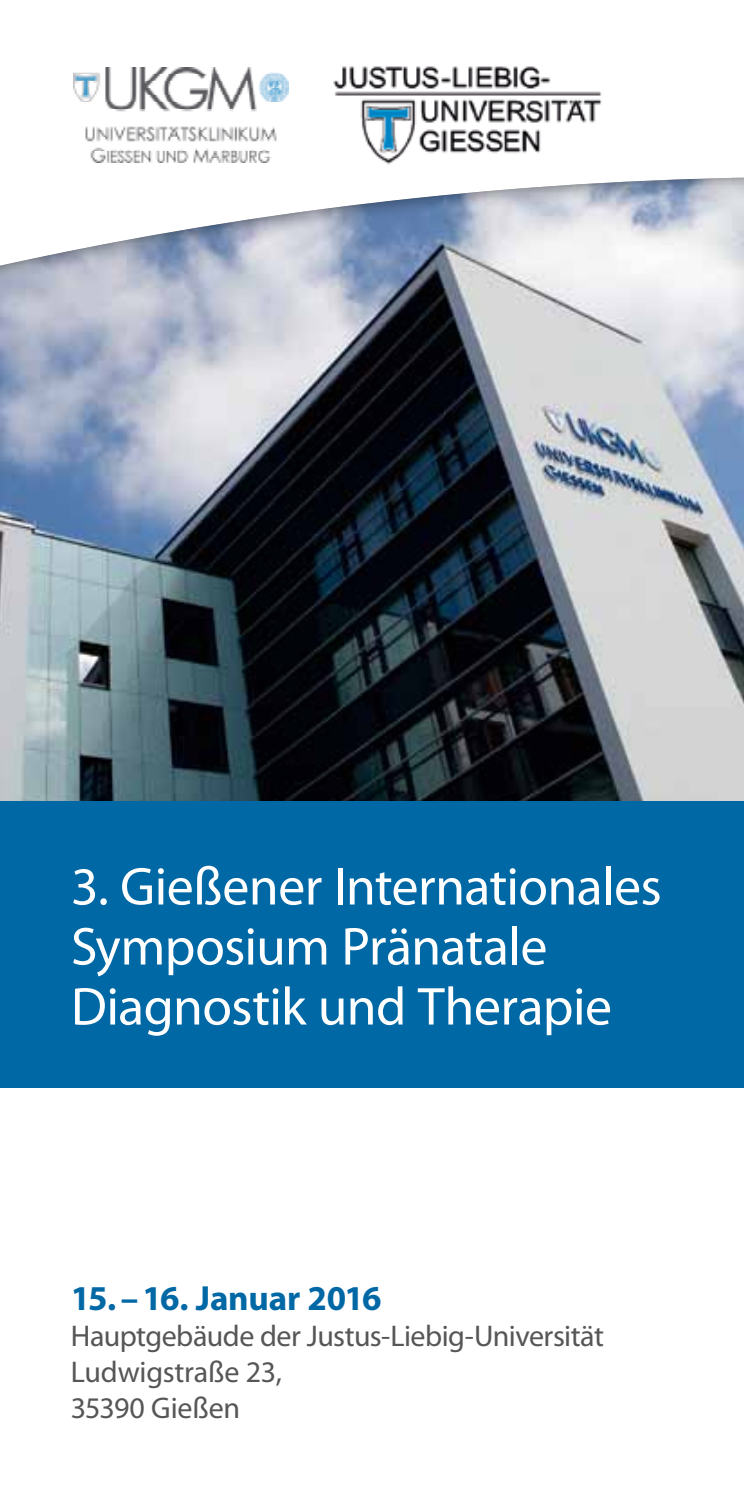
<style>
.page{position:relative;width:745px;height:1489px;background:#fff}
.page>*{position:absolute;margin:0;border:0;box-sizing:border-box;transform-origin:0 0}
.t1{font:53.75px/60px "Myriad Pro";letter-spacing:-.01em;color:#fff}
.t2{font:700 35px "Myriad Pro";letter-spacing:-.01em;color:#0068a5}
.t3{font:30px/36px "Myriad Pro";letter-spacing:-.015em;color:#565656}
</style>
<div class="page">
<div style="left:0;top:172px;width:742px;height:764px;background:#000;opacity:.6"></div>
<div style="left:71px;top:65px;width:220px;height:99px;background:linear-gradient(to bottom,#fff,#fff)"></div>
<img style="left:73px;top:67px;width:215px;height:95px">
<img style="left:333px;top:66px;width:269px;height:99px">
<div style="left:0;top:801px;width:742px;height:286px;background:#0068a5"></div>
<h1 class="t1" style="left:71px;top:855px;width:592px">3. Gießener Internationales<br>Symposium Pränatale<br>Diagnostik und Therapie</h1>
<p class="t2" style="left:71px;top:1275px;width:312px">15. –16. Januar 2016</p>
<p class="t3" style="left:71px;top:1317px;width:534px">Hauptgebäude der Justus-Liebig-Universität<br>Ludwigstraße 23,<br>35390 Gießen</p>
</div>
